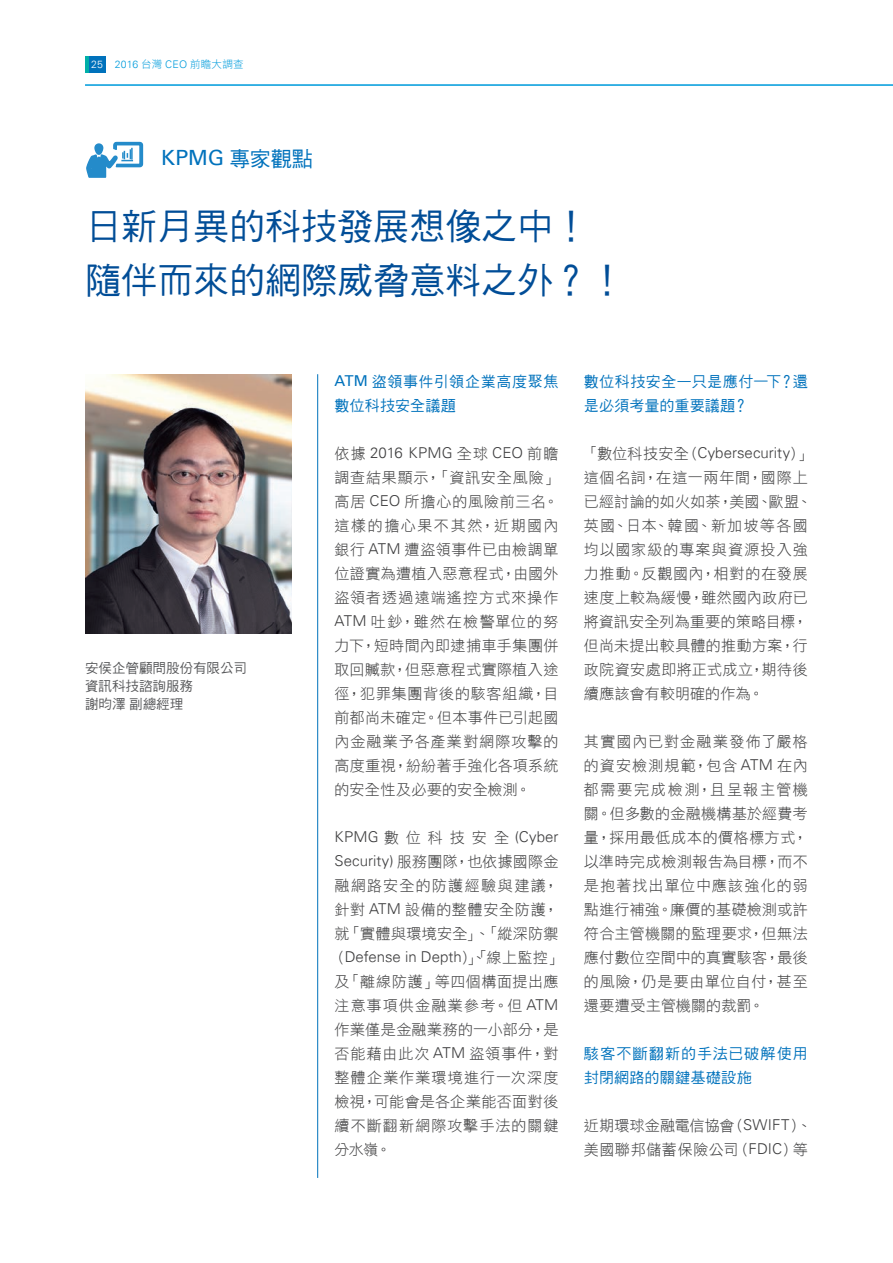
<style>
.page{position:relative;width:893px;height:1263px;background:#fff}
.page>*{position:absolute;margin:0;border:0;box-sizing:border-box;transform-origin:0 0}
.t1{font:36px/54px "DF Hei Md HK BF";color:#014d97}
.t2{font:21px "Univers 55 Roman";color:#0072bc}
.t3{font:15px/24px "DF Hei Lt HK BF";letter-spacing:.035em;color:#3e3e3f;text-align:justify}
.t4{font:300 15px "Univers 45";letter-spacing:.005em;color:#3e3e3f}
.t5{font:15px/24px "DF Hei Md HK BF";letter-spacing:.025em;color:#0072bc}
.t6{font:15px/24px "DF Hei Md HK BF";letter-spacing:.045em;color:#0072bc}
.t7{font:13.5px/18px "DF Hei Md HK BF";color:#57585a}
.t8{font:300 10.5px "Universfor KPMG";letter-spacing:.015em;color:#009cdc}
.s1{color:#fff}
.s2{font-family:"Noto Sans CJ Ktc"}
.s3{font-family:"DF Hei Md HK BF"}
.s4{font-family:"Univers 55 Roman"}
.s5{font-family:"DF Hei Lt HK BF";font-weight:400}
.s6{font-family:"Univers 45";font-weight:300}
</style>
<div class="page">
<div style="left:89px;top:56px;width:16px;height:16px;background:#0072bc"></div>
<hr style="left:85px;top:56px;width:4px;height:16px;background:#00afa8">
<hr style="left:85px;top:85px;width:808px;height:1px;background:#009cdc">
<img style="left:85px;top:374px;width:207px;height:259px">
<hr style="left:317px;top:374px;width:1px;height:804px;background:#0072bc">
<svg style="left:86px;top:141px;width:57px;height:37px"></svg>
<p class="t8" style="left:91px;top:58px;width:154px"><span class="s1">25</span> 2016 <span class="s2">台灣</span> CEO <span class="s2">前瞻大調查</span></p>
<h2 class="t2" style="left:161px;top:145px;width:153px">KPMG <span class="s3">專家觀點</span></h2>
<h1 class="t1" style="left:85px;top:199px;width:541px">日新月異的科技發展想像之中！隨伴而來的網際威脅意料之外？！</h1>
<p class="t7" style="left:85px;top:659px;width:163px">安侯企管顧問股份有限公司資訊科技諮詢服務<br>謝昀澤副總經理</p>
<p class="t5" style="left:334px;top:370px;width:225px"><span class="s4">ATM</span> 盜領事件引領企業高度聚焦數位科技安全議題</p>
<p class="t4" style="left:334px;top:444px;width:225px"><span class="s5">依據</span> 2016 KPMG <span class="s5">全球</span> CEO <span class="s5">前瞻</span></p>
<p class="t3" style="left:334px;top:466px;width:225px">調查結果顯示，「資訊安全風險」高居 <span class="s6">CEO</span> 所擔心的風險前三名。這樣的擔心果不其然，近期國內銀行 <span class="s6">ATM</span> 遭盜領事件已由檢調單位證實為遭植入惡意程式，由國外盜領者透過遠端遙控方式來操作<span class="s6">ATM</span> 吐鈔，雖然在檢警單位的努力下，短時間內即逮捕車手集團併取回贓款，但惡意程式實際植入途徑，犯罪集團背後的駭客組織，目前都尚未確定。但本事件已引起國內金融業予各產業對網際攻擊的高度重視，紛紛著手強化各項系統的安全性及必要的安全檢測。</p>
<p class="t4" style="left:334px;top:828px;width:225px">KPMG <span class="s5">數位科技安全</span> (Cyber</p>
<p class="t3" style="left:334px;top:850px;width:225px"><span class="s6">Security)</span> 服務團隊，也依據國際金融網路安全的防護經驗與建議，針對 <span class="s6">ATM</span> 設備的整體安全防護，就「實體與環境安全」、「縱深防禦</p>
<p class="t4" style="left:331px;top:948px;width:233px"><span class="s5">（</span>Defense in Depth<span class="s5">）」、「線上監控」</span></p>
<p class="t3" style="left:334px;top:970px;width:225px">及「離線防護」等四個構面提出應注意事項供金融業參考。但 <span class="s6">ATM</span>作業僅是金融業務的一小部分，是否能藉由此次 <span class="s6">ATM</span> 盜領事件，對整體企業作業環境進行一次深度檢視，可能會是各企業能否面對後續不斷翻新網際攻擊手法的關鍵分水嶺。</p>
<p class="t5" style="left:584px;top:370px;width:225px">數位科技安全—只是應付一下？還是必須考量的重要議題？</p>
<p class="t4" style="left:584px;top:444px;width:229px"><span class="s5">「數位科技安全（</span>Cybersecurity<span class="s5">）」</span></p>
<p class="t3" style="left:584px;top:466px;width:229px;text-align:left">這個名詞，在這一兩年間，國際上已經討論的如火如荼，美國、歐盟、英國、日本、韓國、新加坡等各國均以國家級的專案與資源投入強力推動。反觀國內，相對的在發展速度上較為緩慢，雖然國內政府已將資訊安全列為重要的策略目標，但尚未提出較具體的推動方案，行政院資安處即將正式成立，期待後續應該會有較明確的作為。</p>
<p class="t3" style="left:584px;top:730px;width:225px">其實國內已對金融業發佈了嚴格的資安檢測規範，包含 <span class="s6">ATM</span> 在內都需要完成檢測，且呈報主管機關。但多數的金融機構基於經費考量，採用最低成本的價格標方式，以準時完成檢測報告為目標，而不是抱著找出單位中應該強化的弱點進行補強。廉價的基礎檢測或許符合主管機關的監理要求，但無法應付數位空間中的真實駭客，最後的風險，仍是要由單位自付，甚至還要遭受主管機關的裁罰。</p>
<p class="t6" style="left:584px;top:1042px;width:225px">駭客不斷翻新的手法已破解使用封閉網路的關鍵基礎設施</p>
<p class="t3" style="left:584px;top:1114px;width:229px">近期環球金融電信協會（<span class="s6">SWIFT</span>）、美國聯邦儲蓄保險公司（<span class="s6">FDIC</span>）等</p>
</div>
